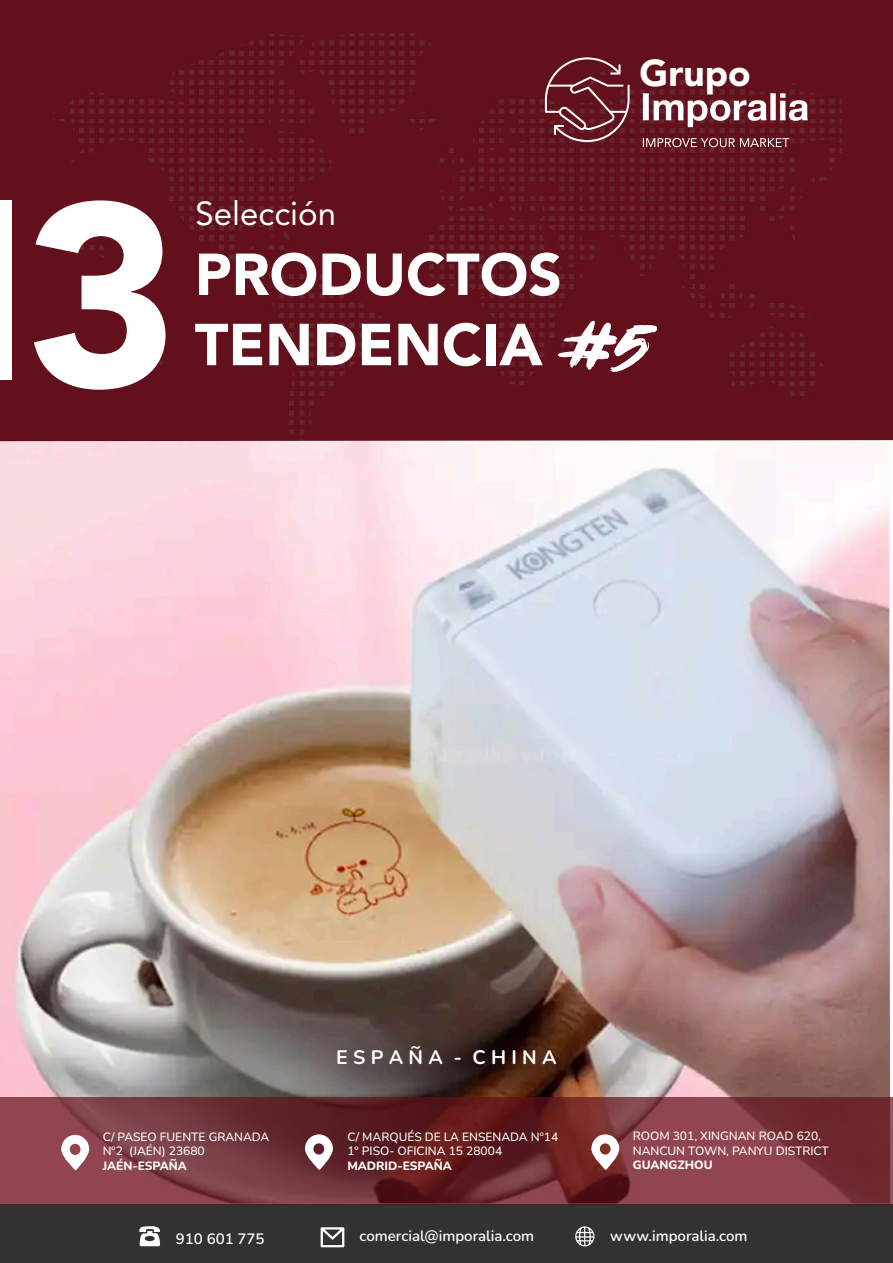
<style>
.page{position:relative;width:893px;height:1263px;background:#fff}
.page>*{position:absolute;margin:0;border:0;box-sizing:border-box;transform-origin:0 0}
.t1{font:900 258.6px "Avenir LT Std";color:#fff}
.t2{font:85.5px "Buchery";color:#fff}
.t3{font:900 58.5px/70.2px "Avenir LT Std";color:#fff}
.t4{font:900 37.05px "Avenir LT Std";color:#fff}
.t5{font:33px "Avenir LT Std";color:#fff}
.t6{font:700 19.5px "Nunito";color:#fff}
.t7{font:600 15px "Nunito";color:#fff}
.t8{font:500 12px "Nunito";color:#fff}
.t9{font:800 12px "Nunito";color:#fff}
</style>
<div class="page">
<img style="left:0;top:441px;width:890px;height:762px">
<div style="left:0;top:0;width:893px;height:441px;background:#62101b"></div>
<img style="left:53px;top:34px;width:788px;height:406px">
<div style="left:0;top:1204px;width:893px;height:59px;background:#333233"></div>
<svg style="left:1px;top:1097px;width:892px;height:107px;background:#77343b"></svg>
<svg style="left:643px;top:93px;width:165px;height:34px"></svg>
<svg style="left:643px;top:138px;width:146px;height:9px"></svg>
<svg style="left:545px;top:57px;width:85px;height:85px;background:#79353e"></svg>
<div style="left:0;top:200px;width:12px;height:179px;background:#fff"></div>
<svg style="left:139px;top:1226px;width:21px;height:20px"></svg>
<svg style="left:321px;top:1227px;width:23px;height:20px"></svg>
<svg style="left:575px;top:1226px;width:19px;height:20px"></svg>
<svg style="left:308px;top:1016px;width:294px;height:95px;background:#50342d"></svg>
<svg style="left:61px;top:1135px;width:28px;height:35px"></svg>
<svg style="left:591px;top:1134px;width:28px;height:36px"></svg>
<svg style="left:305px;top:1134px;width:28px;height:36px"></svg>
<h3 class="t4" style="left:640px;top:51px;width:113px">Grupo</h3>
<p class="t1" style="left:26px;top:140px;width:155px">3</p>
<p class="t5" style="left:195px;top:195px;width:142px">Selección</p>
<p class="t3" style="left:195px;top:239px;width:369px">PRODUCTOS<br>TENDENCIA</p>
<p class="t2" style="left:561px;top:279px;width:94px">#5</p>
<p class="t6" style="left:336px;top:1043px;width:222px">E S P A Ñ A - C H I N A</p>
<p class="t8" style="left:103px;top:1128px;width:168px">C/ PASEO FUENTE GRANADA</p>
<p class="t8" style="left:103px;top:1143px;width:104px">Nº2 (JAÉN) 23680</p>
<p class="t9" style="left:103px;top:1157px;width:86px">JAÉN-ESPAÑA</p>
<p class="t8" style="left:347px;top:1128px;width:212px">C/ MARQUÉS DE LA ENSENADA Nº14</p>
<p class="t8" style="left:347px;top:1143px;width:156px">1º PISO- OFICINA 15 28004</p>
<p class="t9" style="left:347px;top:1157px;width:106px">MADRID-ESPAÑA</p>
<p class="t8" style="left:633px;top:1128px;width:190px">ROOM 301, XINGNAN ROAD 620,</p>
<p class="t8" style="left:633px;top:1142px;width:198px">NANCUN TOWN, PANYU DISTRICT</p>
<p class="t9" style="left:633px;top:1157px;width:81px">GUANGZHOU</p>
<p class="t7" style="left:176px;top:1228px;width:90px">910 601 775</p>
<p class="t7" style="left:359px;top:1226px;width:176px">comercial@imporalia.com</p>
<p class="t7" style="left:610px;top:1225px;width:139px">www.imporalia.com</p>
</div>
